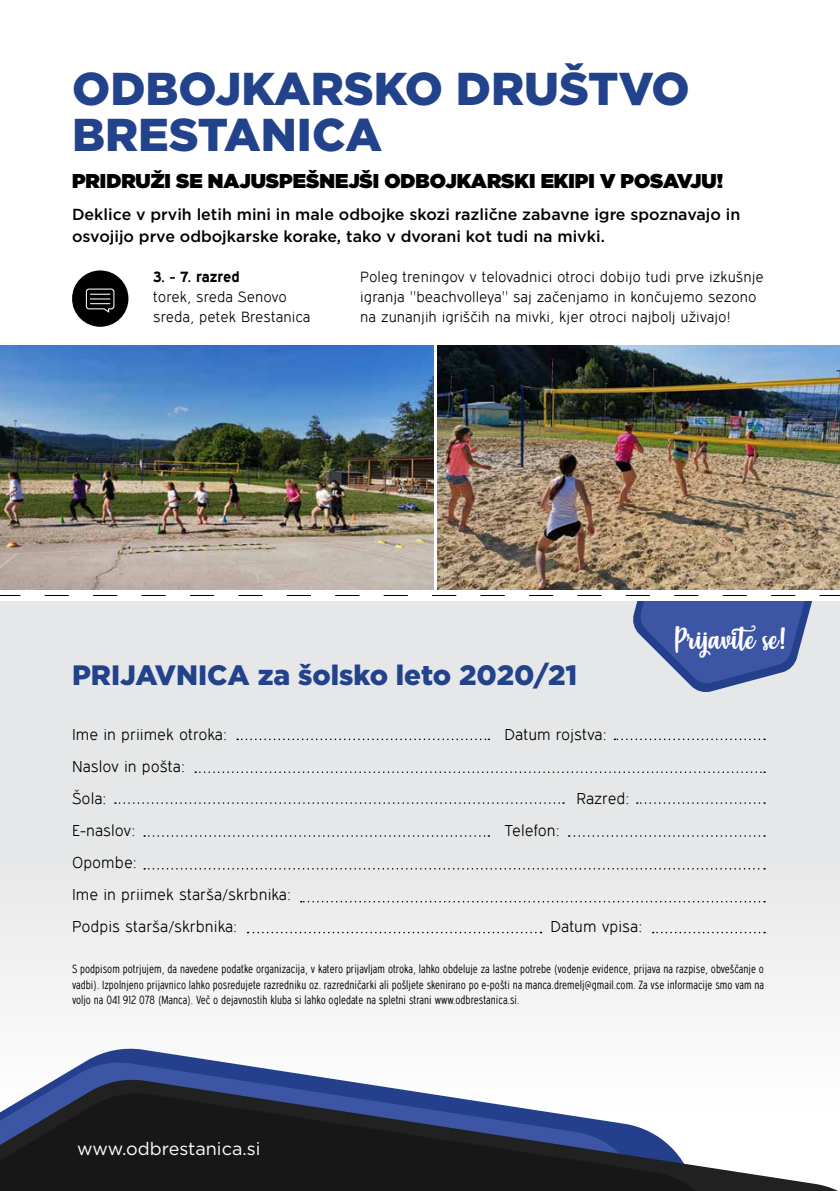
<style>
.page{position:relative;width:840px;height:1191px;background:#fff}
.page>*{position:absolute;margin:0;border:0;box-sizing:border-box;transform-origin:0 0}
.t1{font:900 46px/46px "Gotham";color:#22428b}
.t2{font:900 28px "Gotham";color:#22428b}
.t3{font:28px "Misses";color:#fff}
.t4{font:900 20px "Gotham";color:#000}
.t5{font:18px "Gotham";color:#fff}
.t6{font:16px/32px "Expressway Lt";color:#000}
.t7{font:500 16px/22px "Gotham";color:#000}
.t8{font:15px/20px "Expressway Lt";color:#000}
.t9{font:700 15px "Expressway Rg";color:#000}
.t10{font:12px/15px "Expressway Cd Lt";color:#000;text-align:justify}
</style>
<div class="page">
<img style="left:0;top:345px;width:433px;height:245px">
<img style="left:437px;top:345px;width:402px;height:245px">
<div style="left:0;top:595px;width:839px;height:534px;background:#e6e7e8"></div>
<div style="left:0;top:847px;width:839px;height:288px;background:#f0f0f1"></div>
<svg style="left:0;top:1048px;width:702px;height:29px;fill:#f9f9fa"></svg>
<svg style="left:0;top:1060px;width:648px;height:17px;fill:#fafafa"></svg>
<svg style="left:0;top:1077px;width:839px;height:114px;fill:#fcfcfd"></svg>
<svg style="left:0;top:1091px;width:724px;height:100px;background:#3b404e"></svg>
<svg style="left:237px;top:738px;width:252px;height:2px"></svg>
<svg style="left:195px;top:771px;width:569px;height:2px"></svg>
<svg style="left:115px;top:802px;width:448px;height:2px"></svg>
<svg style="left:144px;top:835px;width:345px;height:1px"></svg>
<svg style="left:144px;top:868px;width:620px;height:1px"></svg>
<svg style="left:614px;top:738px;width:150px;height:2px"></svg>
<svg style="left:636px;top:802px;width:128px;height:2px"></svg>
<svg style="left:568px;top:835px;width:196px;height:1px"></svg>
<svg style="left:300px;top:901px;width:464px;height:1px"></svg>
<svg style="left:247px;top:931px;width:294px;height:2px"></svg>
<svg style="left:652px;top:931px;width:112px;height:2px"></svg>
<div style="left:72px;top:270px;width:56px;height:57px;background:#000;border-radius:50%"></div>
<svg style="left:86px;top:288px;width:28px;height:24px"></svg>
<svg style="left:0;top:595px;width:839px;height:97px"></svg>
<h1 class="t1" style="left:72px;top:65px;width:619px">ODBOJKARSKO DRUŠTVO<br>BRESTANICA</h1>
<h3 class="t4" style="left:72px;top:166px;width:652px">PRIDRUŽI SE NAJUSPEŠNEJŠI ODBOJKARSKI EKIPI V POSAVJU!</h3>
<h3 class="t7" style="left:72px;top:203px;width:669px">Deklice v prvih letih mini in male odbojke skozi različne zabavne igre spoznavajo in osvojijo prve odbojkarske korake, tako v dvorani kot tudi na mivki.</h3>
<p class="t9" style="left:153px;top:267px;width:88px">3. - 7. razred</p>
<p class="t8" style="left:153px;top:286px;width:159px">torek, sreda Senovo sreda, petek Brestanica</p>
<p class="t8" style="left:360px;top:266px;width:405px">Poleg treningov v telovadnici otroci dobijo tudi prve izkušnje igranja ''beachvolleya'' saj začenjamo in končujemo sezono na zunanjih igriščih na mivki, kjer otroci najbolj uživajo!</p>
<h2 class="t2" style="left:72px;top:655px;width:506px">PRIJAVNICA za šolsko leto 2020/21</h2>
<h3 class="t6" style="left:72px;top:718px;width:156px">Ime in priimek otroka:</h3>
<h3 class="t6" style="left:504px;top:718px;width:104px">Datum rojstva:</h3>
<h3 class="t6" style="left:72px;top:750px;width:114px">Naslov in pošta:<br>Šola:</h3>
<h3 class="t6" style="left:576px;top:782px;width:54px">Razred:</h3>
<h3 class="t6" style="left:72px;top:814px;width:65px">E-naslov:</h3>
<h3 class="t6" style="left:504px;top:814px;width:57px">Telefon:</h3>
<h3 class="t6" style="left:72px;top:846px;width:220px">Opombe:<br>Ime in priimek starša/skrbnika:<br>Podpis starša/skrbnika:</h3>
<h3 class="t6" style="left:550px;top:910px;width:93px">Datum vpisa:</h3>
<h2 class="t3" style="left:672px;top:620px;width:114px">Prijavite se!</h2>
<p class="t10" style="left:72px;top:961px;width:693px">S podpisom potrjujem, da navedene podatke organizacija, v katero prijavljam otroka, lahko obdeluje za lastne potrebe (vodenje evidence, prijava na razpise, obveščanje o vadbi). Izpolnjeno prijavnico lahko posredujete razredniku oz. razredničarki ali pošljete skenirano po e-pošti na manca.dremelj@gmail.com. Za vse informacije smo vam na voljo na 041 912 078 (Manca). Več o dejavnostih kluba si lahko ogledate na spletni strani www.odbrestanica.si.</p>
<h3 class="t5" style="left:77px;top:1137px;width:185px">www.odbrestanica.si</h3>
</div>
